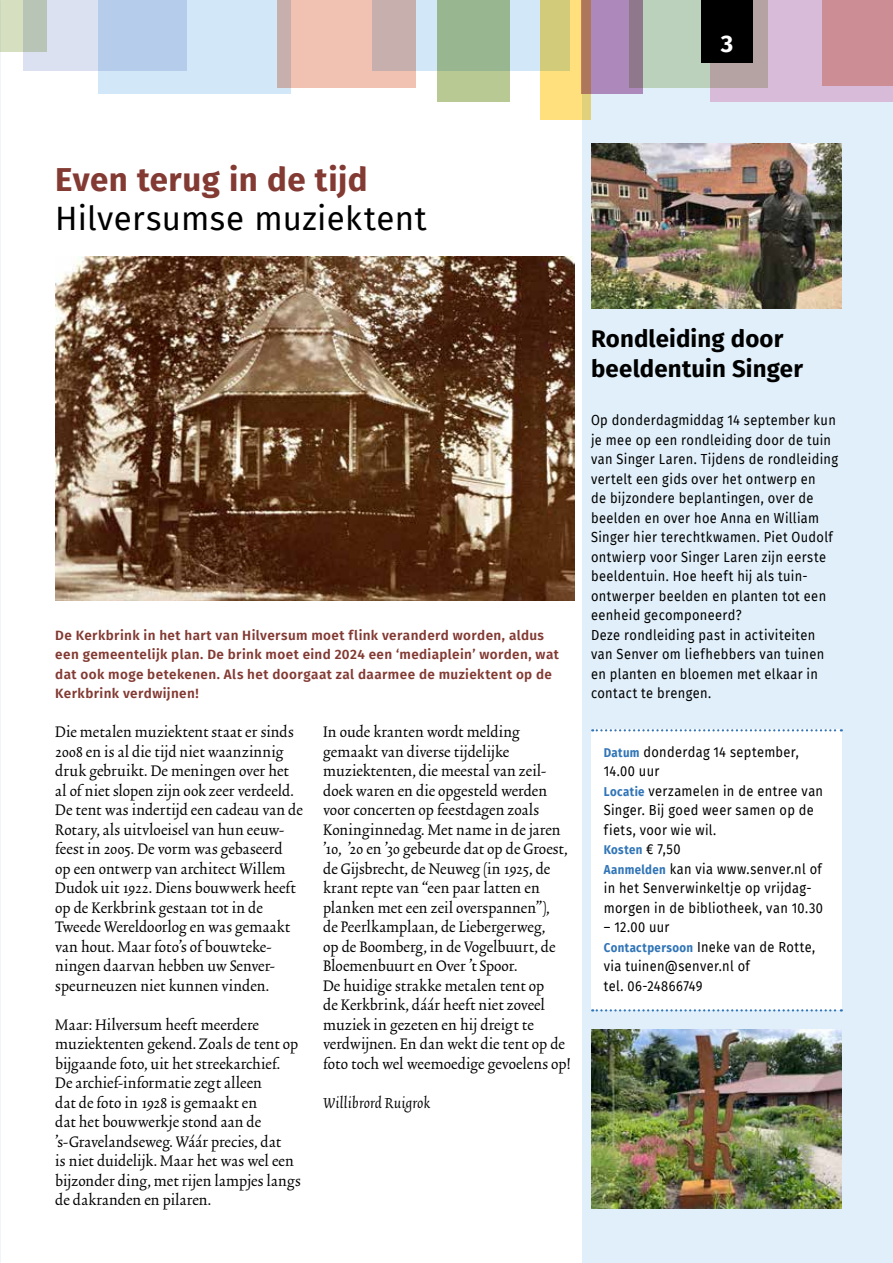
<style>
.page{position:relative;width:893px;height:1263px;background:#fff}
.page>*{position:absolute;margin:0;border:0;box-sizing:border-box;transform-origin:0 0}
.t1{font:33px "Fira Sans";letter-spacing:.01em;color:#000}
.t2{font:700 33px "Fira Sans";letter-spacing:.015em;color:#833a33}
.t3{font:700 24px/30px "Fira Sans";letter-spacing:.005em;color:#000}
.t4{font:700 24px "Fira Sans";color:#fff}
.t5{font:18px/19.5px "Trinite No 2 Rom Con";letter-spacing:.01em;color:#000}
.t6{font:italic 18px "Trinite No 2";letter-spacing:.005em;color:#000}
.t7{font:14.25px/19.5px "Fira Sans";letter-spacing:.025em;color:#000;scale:.9 1}
.t8{font:600 13.5px/19.5px "Fira Sans";letter-spacing:.03em;color:#833a33}
.t9{font:700 12.75px "Fira Sans";letter-spacing:.03em;color:#3175b7;scale:.9 1}
.s1{font-weight:700;font-size:12.75px;color:#3175b7}
.s2{font-weight:400;font-size:14.25px;color:#000}
</style>
<div class="page">
<div style="left:583px;top:0;width:310px;height:1263px;background:#e0eff9"></div>
<div style="left:0;top:0;width:47px;height:51px;background:#d6dfc0"></div>
<svg style="left:23px;top:0;width:75px;height:71px;background:#d3dae3"></svg>
<div style="left:278px;top:0;width:138px;height:87px;background:#f1c1b1"></div>
<svg style="left:98px;top:0;width:192px;height:94px;background:#c6daee"></svg>
<div style="left:629px;top:0;width:139px;height:87px;background:#bbd1bb"></div>
<svg style="left:372px;top:0;width:168px;height:71px;background:#cccdd4"></svg>
<svg style="left:540px;top:0;width:51px;height:119px;background:#ead67b"></svg>
<svg style="left:581px;top:0;width:62px;height:94px;background:#a681a1"></svg>
<svg style="left:710px;top:0;width:183px;height:102px;background:#ceb4c9"></svg>
<div style="left:822px;top:0;width:71px;height:85px;background:#cc8d95"></div>
<svg style="left:437px;top:0;width:73px;height:102px;background:#a2bb90"></svg>
<div style="left:702px;top:0;width:51px;height:62px;background:#000"></div>
<img style="left:55px;top:257px;width:519px;height:344px">
<img style="left:591px;top:144px;width:251px;height:164px">
<img style="left:591px;top:1029px;width:251px;height:179px">
<div style="left:591px;top:729px;width:251px;height:280px;background:#fff"></div>
<svg style="left:592px;top:729px;width:250px;height:2px"></svg>
<svg style="left:592px;top:1009px;width:250px;height:2px"></svg>
<h2 class="t4" style="left:721px;top:24px;width:14px">3</h2>
<h1 class="t2" style="left:55px;top:152px;width:314px">Even terug in de tijd</h1>
<h1 class="t1" style="left:55px;top:194px;width:373px">Hilversumse muziektent</h1>
<p class="t8" style="left:55px;top:625px;width:505px">De Kerkbrink in het hart van Hilversum moet flink veranderd worden, aldus een gemeentelijk plan. De brink moet eind 2024 een ‘mediaplein’ worden, wat dat ook moge betekenen. Als het doorgaat zal daarmee de muziektent op de Kerkbrink verdwijnen!</p>
<p class="t5" style="left:323px;top:724px;width:249px">In oude kranten wordt melding gemaakt van diverse tijdelijke muziektenten, die meestal van zeil&shy;doek waren en die opgesteld werden voor concerten op feestdagen zoals Koninginnedag. Met name in de jaren ’10, ’20 en ’30 gebeurde dat op de Groest, de Gijsbrecht, de Neuweg (in 1925, de krant repte van “een paar latten en planken met een zeil overspannen”),<br>de Peerlkamplaan, de Liebergerweg,<br>op de Boomberg, in de Vogelbuurt, de Bloemenbuurt en Over ’t Spoor.<br>De huidige strakke metalen tent op<br>de Kerkbrink, dáár heeft niet zoveel muziek in gezeten en hij dreigt te verdwijnen. En dan wekt die tent op de foto toch wel weemoedige gevoelens op!</p>
<p class="t6" style="left:323px;top:1095px;width:108px">Willibrord Ruigrok</p>
<p class="t5" style="left:55px;top:724px;width:249px">Die metalen muziektent staat er sinds 2008 en is al die tijd niet waanzinnig druk gebruikt. De meningen over het al of niet slopen zijn ook zeer verdeeld.<br>De tent was indertijd een cadeau van de Rotary, als uitvloeisel van hun eeuw&shy;feest in 2005. De vorm was gebaseerd<br>op een ontwerp van architect Willem Dudok uit 1922. Diens bouwwerk heeft op de Kerkbrink gestaan tot in de Tweede Wereldoorlog en was gemaakt van hout. Maar foto’s of bouwteke&shy;ningen daarvan hebben uw Senver&shy;speurneuzen niet kunnen vinden.</p>
<p class="t5" style="left:55px;top:1016px;width:247px">Maar: Hilversum heeft meerdere muziektenten gekend. Zoals de tent op bijgaande foto, uit het streekarchief.<br>De archief-informatie zegt alleen<br>dat de foto in 1928 is gemaakt en<br>dat het bouwwerkje stond aan de ’s-Gravelandseweg. Wáár precies, dat<br>is niet duidelijk. Maar het was wel een bijzonder ding, met rijen lampjes langs de dakranden en pilaren.</p>
<h2 class="t3" style="left:591px;top:322px;width:213px">Rondleiding door beeldentuin Singer</h2>
<p class="t7" style="left:591px;top:410px;width:276px">Op donderdagmiddag 14 september kun je mee op een rondleiding door de tuin van Singer Laren. Tijdens de rondleiding vertelt een gids over het ontwerp en<br>de bijzondere beplantingen, over de beelden en over hoe Anna en William Singer hier terechtkwamen. Piet Oudolf ontwierp voor Singer Laren zijn eerste beeldentuin. Hoe heeft hij als tuin&shy;ontwerper beelden en planten tot een eenheid gecomponeerd?<br>Deze rondleiding past in activiteiten van Senver om liefhebbers van tuinen en planten en bloemen met elkaar in contact te brengen.</p>
<p class="t7" style="left:604px;top:742px;width:245px"><span class="s1">Datum</span> donderdag 14 september,<br>14.00 uur<br><span class="s1">Locatie</span> verzamelen in de entree van<br>Singer. Bij goed weer samen op de fiets, voor wie wil.</p>
<p class="t9" style="left:604px;top:839px;width:87px">Kosten <span class="s2">€ 7,50</span></p>
<p class="t7" style="left:604px;top:859px;width:245px"><span class="s1">Aanmelden</span> kan via www.senver.nl of in het Senverwinkeltje op vrijdag&shy;morgen in de bibliotheek, van 10.30</p>
<p class="t7" style="left:604px;top:917px;width:236px">– 12.00 uur<br><span class="s1">Contactpersoon</span> Ineke van de Rotte, via tuinen@senver.nl of<br>tel. 06-24866749</p>
</div>
